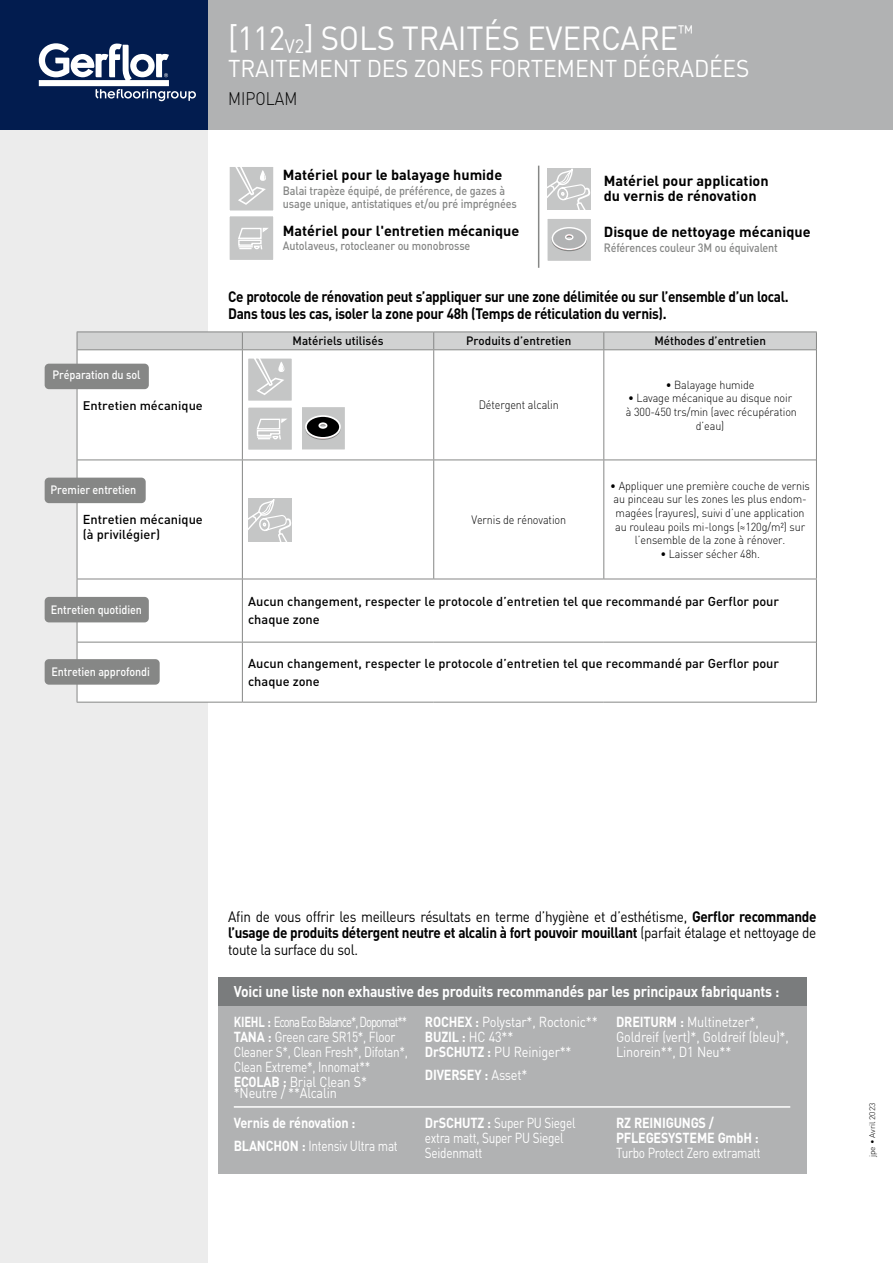
<style>
.page{position:relative;width:893px;height:1263px;background:#fff}
.page>*{position:absolute;margin:0;border:0;box-sizing:border-box;transform-origin:0 0}
.t1{font:33px "DIN Pro";letter-spacing:-.01em;color:#fff;scale:.95 1}
.t2{font:24px "DIN Pro";letter-spacing:-.01em;color:#fff;scale:.95 1}
.t3{font:300 18px "DIN Pro";color:#000;scale:.88 1}
.t4{font:700 15.45px "DIN Pro";letter-spacing:-.015em;color:#fff;scale:.9 1}
.t5{font:15px/16.8px "DIN Pro";letter-spacing:-.025em;color:#000;text-align:justify;scale:.9 1}
.t6{font:700 15px/17.4px "DIN Pro";letter-spacing:-.025em;color:#000;scale:.9 1}
.t7{font:14.4px/15px "DIN Pro";letter-spacing:-.025em;color:#fff;scale:.88 1}
.t8{font:14.4px/15px "DIN Pro";letter-spacing:-.025em;color:#fff;scale:.78 1}
.t9{font:700 14.4px/15px "DIN Pro";color:#000}
.t10{font:700 14.4px/23.5px "DIN Pro";letter-spacing:-.015em;color:#fff;scale:.88 1}
.t11{font:14.4px/15px "DIN Pro";letter-spacing:-.025em;color:#fff;scale:.82 1}
.t12{font:500 12.9px/18px "DIN Pro";color:#000}
.t13{font:500 12.3px "DIN Pro";color:#000;scale:1.04 1}
.t14{font:500 12px/12.9px "DIN Pro";letter-spacing:-.015em;color:#868786;scale:.9 1}
.t15{font:500 12px "DIN Pro";letter-spacing:-.01em;color:#fff;scale:.9 1}
.t16{font:500 12px "DIN Pro";color:#000}
.t17{font:300 12px "DIN Pro";letter-spacing:-.01em;color:#000;scale:.9 1}
.t18{font:300 11.55px/13.8px "DIN Pro";letter-spacing:-.01em;color:#000;text-align:center;scale:.93 1}
.t19{font:300 8.1px "DIN Pro";letter-spacing:-.01em;color:#000;scale:1.04 1}
.s1{font-weight:700}
.s2{font-weight:400}
</style>
<div class="page">
<div style="left:0;top:122px;width:208px;height:1141px;background:#ececec"></div>
<svg style="left:78px;top:350px;width:738px;height:352px"></svg>
<div style="left:77px;top:332px;width:740px;height:18px;background:#d1d2d2"></div>
<hr style="left:77px;top:349px;width:165px;height:1px;background:#868786">
<hr style="left:242px;top:349px;width:192px;height:1px;background:#868786">
<hr style="left:434px;top:349px;width:170px;height:1px;background:#868786">
<hr style="left:604px;top:349px;width:212px;height:1px;background:#868786">
<hr style="left:242px;top:642px;width:192px;height:1px;background:#868786">
<hr style="left:434px;top:642px;width:170px;height:1px;background:#868786">
<hr style="left:604px;top:642px;width:212px;height:1px;background:#868786">
<hr style="left:77px;top:350px;width:1px;height:110px;background:#868786">
<hr style="left:242px;top:350px;width:1px;height:110px;background:#868786">
<hr style="left:433px;top:350px;width:1px;height:110px;background:#868786">
<hr style="left:603px;top:350px;width:1px;height:110px;background:#868786">
<hr style="left:816px;top:350px;width:1px;height:110px;background:#868786">
<hr style="left:242px;top:642px;width:1px;height:60px;background:#868786">
<hr style="left:77px;top:460px;width:1px;height:119px;background:#868786">
<hr style="left:242px;top:460px;width:1px;height:119px;background:#868786">
<hr style="left:433px;top:460px;width:1px;height:119px;background:#868786">
<hr style="left:603px;top:460px;width:1px;height:119px;background:#868786">
<hr style="left:816px;top:460px;width:1px;height:119px;background:#868786">
<hr style="left:77px;top:460px;width:165px;height:1px;background:#868786">
<hr style="left:77px;top:579px;width:165px;height:1px;background:#868786">
<hr style="left:77px;top:579px;width:1px;height:63px;background:#868786">
<hr style="left:242px;top:579px;width:1px;height:63px;background:#868786">
<hr style="left:816px;top:579px;width:1px;height:63px;background:#868786">
<hr style="left:242px;top:579px;width:192px;height:1px;background:#868786">
<hr style="left:434px;top:579px;width:170px;height:1px;background:#868786">
<hr style="left:604px;top:579px;width:213px;height:1px;background:#868786">
<hr style="left:816px;top:642px;width:1px;height:60px;background:#868786">
<hr style="left:242px;top:460px;width:192px;height:1px;background:#868786">
<hr style="left:434px;top:460px;width:170px;height:1px;background:#868786">
<hr style="left:604px;top:460px;width:212px;height:1px;background:#868786">
<hr style="left:242px;top:702px;width:192px;height:1px;background:#868786">
<hr style="left:434px;top:702px;width:170px;height:1px;background:#868786">
<hr style="left:604px;top:702px;width:213px;height:1px;background:#868786">
<hr style="left:77px;top:642px;width:1px;height:60px;background:#868786">
<hr style="left:77px;top:642px;width:165px;height:1px;background:#868786">
<hr style="left:77px;top:702px;width:165px;height:1px;background:#868786">
<svg style="left:248px;top:358px;width:44px;height:43px;background:#cdcece"></svg>
<svg style="left:248px;top:408px;width:44px;height:42px;background:#cdcdcd"></svg>
<svg style="left:303px;top:408px;width:43px;height:42px;background:#999"></svg>
<svg style="left:248px;top:498px;width:44px;height:43px;background:#cecfcf"></svg>
<div style="left:45px;top:364px;width:104px;height:25px;background:#868786;border-radius:4px"></div>
<div style="left:45px;top:478px;width:101px;height:25px;background:#868786;border-radius:4px"></div>
<div style="left:45px;top:659px;width:115px;height:26px;background:#868786;border-radius:4px"></div>
<div style="left:45px;top:597px;width:104px;height:25px;background:#868786;border-radius:4px"></div>
<svg style="left:229px;top:167px;width:45px;height:93px"></svg>
<hr style="left:538px;top:166px;width:1px;height:102px;background:#868786">
<div style="left:205px;top:0;width:688px;height:129px;background:#b1b2b3"></div>
<div style="left:0;top:0;width:208px;height:129px;background:#021c4f"></div>
<svg style="left:39px;top:43px;width:157px;height:58px"></svg>
<div style="left:218px;top:977px;width:588px;height:197px;background:#b1b2b3"></div>
<div style="left:218px;top:977px;width:588px;height:29px;background:#7a7c7d"></div>
<svg style="left:547px;top:168px;width:44px;height:42px;background:#cfd0d0"></svg>
<svg style="left:547px;top:219px;width:44px;height:42px;background:#c4c4c5"></svg>
<hr style="left:234px;top:1106px;width:556px;height:2px;background:#fff">
<h1 class="t1" style="left:228px;top:15px;width:491px">[112<sub>V2</sub>] SOLS TRAITÉS EVERCARE<sup>™</sup></h1>
<h2 class="t2" style="left:228px;top:52px;width:550px">TRAITEMENT DES ZONES FORTEMENT DÉGRADÉES</h2>
<h3 class="t3" style="left:228px;top:87px;width:80px">MIPOLAM</h3>
<p class="t9" style="left:283px;top:167px;width:221px">Matériel pour le balayage humide</p>
<p class="t14" style="left:283px;top:183px;width:261px">Balai trapèze équipé, de préférence, de gazes à usage unique, antistatiques et/ou pré imprégnées</p>
<p class="t9" style="left:283px;top:222px;width:238px">Matériel pour l'entretien mécanique</p>
<p class="t14" style="left:283px;top:239px;width:210px">Autolaveus, rotocleaner ou monobrosse</p>
<p class="t9" style="left:604px;top:173px;width:166px">Matériel pour application du vernis de rénovation</p>
<p class="t9" style="left:604px;top:224px;width:208px">Disque de nettoyage mécanique</p>
<p class="t14" style="left:604px;top:240px;width:195px">Références couleur 3M ou équivalent</p>
<p class="t6" style="left:228px;top:287px;width:624px">Ce protocole de rénovation peut s’appliquer sur une zone délimitée ou sur l’ensemble d’un local.<br>Dans tous les cas, isoler la zone pour 48h (Temps de réticulation du vernis).</p>
<p class="t16" style="left:293px;top:333px;width:92px">Matériels utilisés</p>
<p class="t16" style="left:466px;top:333px;width:107px">Produits d’entretien</p>
<p class="t16" style="left:654px;top:333px;width:113px">Méthodes d’entretien</p>
<p class="t15" style="left:52px;top:367px;width:99px">Préparation du sol</p>
<p class="t13" style="left:83px;top:397px;width:117px">Entretien mécanique</p>
<p class="t17" style="left:479px;top:397px;width:91px">Détergent alcalin</p>
<p class="t18" style="left:666px;top:377px;width:97px">• Balayage humide</p>
<p class="t18" style="left:626px;top:391px;width:185px">• Lavage mécanique au disque noir à 300-450 trs/min (avec récupération d’eau)</p>
<p class="t18" style="left:610px;top:478px;width:216px">• Appliquer une première couche de vernis au pinceau sur les zones les plus endom&shy;magées (rayures), suivi d’une application au rouleau poils mi-longs (≈120g/m²) sur l’ensemble de la zone à rénover.</p>
<p class="t18" style="left:660px;top:547px;width:109px">• Laisser sécher 48h.</p>
<p class="t12" style="left:248px;top:592px;width:533px">Aucun changement, respecter le protocole d’entretien tel que recommandé par Gerflor pour chaque zone</p>
<p class="t12" style="left:248px;top:654px;width:533px">Aucun changement, respecter le protocole d’entretien tel que recommandé par Gerflor pour chaque zone</p>
<p class="t15" style="left:51px;top:482px;width:97px">Premier entretien</p>
<p class="t12" style="left:83px;top:512px;width:122px;line-height:14.2px">Entretien mécanique (à privilégier)</p>
<p class="t17" style="left:471px;top:511px;width:107px">Vernis de rénovation</p>
<p class="t15" style="left:51px;top:601px;width:103px">Entretien quotidien</p>
<p class="t15" style="left:51px;top:663px;width:111px">Entretien approfondi</p>
<p class="t5" style="left:228px;top:907px;width:655px">Afin de vous offrir les meilleurs résultats en terme d’hygiène et d’esthétisme, <span class="s1">Gerflor recommande l’usage de produits détergent neutre et alcalin à fort pouvoir mouillant</span> (parfait étalage et nettoyage de toute la surface du sol.</p>
<h3 class="t4" style="left:234px;top:981px;width:608px">Voici une liste non exhaustive des produits recommandés par les principaux fabriquants :</h3>
<p class="t8" style="left:234px;top:1013px;width:225px"><span class="s1">KIEHL :</span> Econa Eco Balance*, Dopomat**<br><span class="s1">TANA :</span> Green care SR15*, Floor<br>Cleaner S*, Clean Fresh*, Difotan*,<br>Clean Extreme*, Innomat**<br><span class="s1">ECOLAB :</span> Brial Clean S*</p>
<p class="t7" style="left:425px;top:1013px;width:198px"><span class="s1">ROCHEX :</span> Polystar*, Roctonic**<br><span class="s1">BUZIL :</span> HC 43**<br><span class="s1">DrSCHUTZ :</span> PU Reiniger**</p>
<p class="t7" style="left:616px;top:1013px;width:198px"><span class="s1">DREITURM :</span> Multinetzer*,<br>Goldreif (vert)*, Goldreif (bleu)*,<br>Linorein**, D1 Neu**</p>
<p class="t10" style="left:425px;top:1063px;width:118px">DIVERSEY : <span class="s2">Asset*</span></p>
<p class="t7" style="left:234px;top:1084px;width:119px">*Neutre / **Alcalin</p>
<p class="t10" style="left:234px;top:1110px;width:188px">Vernis de rénovation :<br>BLANCHON : <span class="s2">Intensiv Ultra mat</span></p>
<p class="t11" style="left:425px;top:1114px;width:185px"><span class="s1">DrSCHUTZ :</span> Super PU Siegel extra matt, Super PU Siegel<br>Seidenmatt</p>
<p class="t10" style="left:616px;top:1114px;width:164px;line-height:15px">RZ REINIGUNGS /<br>PFLEGESYSTEME GmbH :</p>
<p class="t11" style="left:616px;top:1144px;width:178px">Turbo Protect Zero extramatt</p>
<p class="t19" style="left:867px;top:1157px;width:54px;rotate:-90deg">jpe • Avril 2023</p>
</div>
